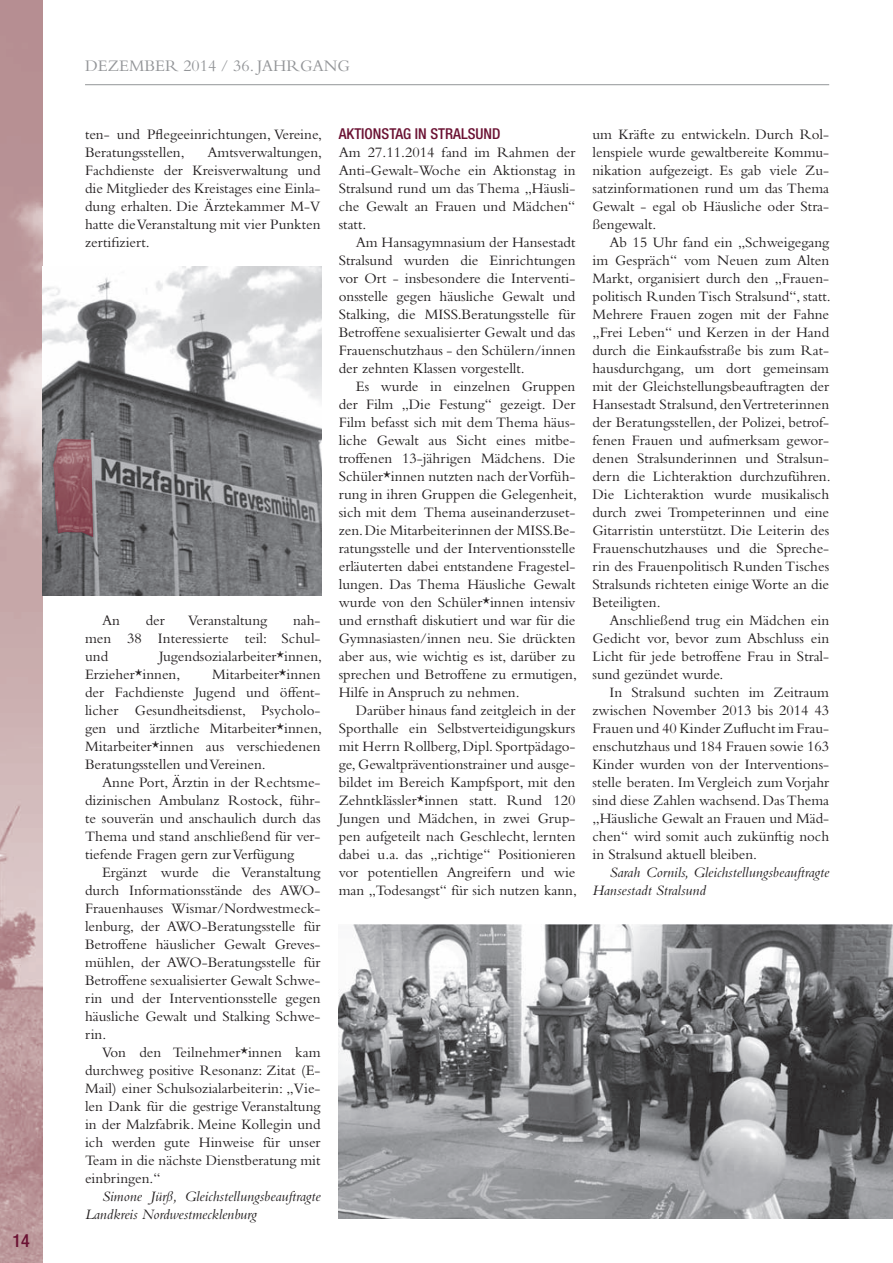
<style>
.page{position:relative;width:893px;height:1263px;background:#fff}
.page>*{position:absolute;margin:0;border:0;box-sizing:border-box;transform-origin:0 0}
.t1{font:500 condensed 18px "Helvetica Neue";color:#6b1233}
.t2{font:16.8px "Bembo";color:#939598}
.t3{font:15px/18px "Bembo";color:#231f20;text-align:justify}
.t4{font:italic 15px/18px "Bembo";color:#231f20}
.t5{font:500 condensed 15px "Helvetica Neue";color:#6b1233}
</style>
<div class="page">
<img style="left:0;top:0;width:43px;height:1218px">
<img style="left:0;top:1218px;width:43px;height:45px">
<hr style="left:85px;top:84px;width:744px;height:1px;background:#939598">
<img style="left:43px;top:266px;width:279px;height:329px">
<img style="left:53px;top:439px;width:40px;height:98px">
<img style="left:339px;top:925px;width:554px;height:293px">
<p class="t1" style="left:13px;top:1234px;width:19px">14</p>
<p class="t2" style="left:85px;top:59px;width:266px">DEZEMBER 2014 / 36. JAHRGANG</p>
<p class="t3" style="left:85px;top:127px;width:238px">ten- und Pflegeeinrichtungen, Vereine,<br>Beratungsstellen,</p>
<p class="t3" style="left:85px;top:145px;width:238px;text-indent:122px">Amtsverwaltungen, Fachdienste der Kreisverwaltung und die Mitglieder des Kreistages eine Einla&shy;dung erhalten. Die Ärztekammer M-V hatte die Veranstaltung mit vier Punkten zertifiziert.</p>
<p class="t3" style="left:85px;top:613px;width:237px;text-indent:208px">nah&shy;men 38 Interessierte teil: Schul&shy;und</p>
<p class="t3" style="left:102px;top:613px;width:19px">An</p>
<p class="t3" style="left:146px;top:613px;width:21px">der</p>
<p class="t3" style="left:188px;top:613px;width:81px">Veranstaltung</p>
<p class="t3" style="left:85px;top:649px;width:238px;text-indent:74px">Jugendsozialarbeiter*innen,<br>Erzieher*innen,</p>
<p class="t3" style="left:85px;top:667px;width:238px;text-indent:127px">Mitarbeiter*innen der Fachdienste Jugend und öffent&shy;licher Gesundheitsdienst, Psycholo&shy;gen und ärztliche Mitarbeiter*innen, Mitarbeiter*innen aus verschiedenen Beratungsstellen und Vereinen.</p>
<p class="t3" style="left:85px;top:775px;width:237px;text-indent:17px">Anne Port, Ärztin in der Rechtsme&shy;dizinischen Ambulanz Rostock, führ&shy;te souverän und anschaulich durch das Thema und stand anschließend für ver&shy;tiefende Fragen gern zur Verfügung</p>
<p class="t3" style="left:85px;top:865px;width:237px;text-indent:17px">Ergänzt wurde die Veranstaltung durch Informationsstände des AWO-Frauenhauses Wismar/Nordwestmeck&shy;lenburg, der AWO-Beratungsstelle für Betroffene häuslicher Gewalt Greves&shy;mühlen, der AWO-Beratungsstelle für Betroffene sexualisierter Gewalt Schwe&shy;rin und der Interventionsstelle gegen häusliche Gewalt und Stalking Schwe&shy;rin.</p>
<p class="t3" style="left:85px;top:1045px;width:237px;text-indent:17px">Von den Teilnehmer*innen kam durchweg positive Resonanz: Zitat (E-Mail) einer Schulsozialarbeiterin: „Vie&shy;len Dank für die gestrige Veranstaltung in der Malzfabrik. Meine Kollegin und ich werden gute Hinweise für unser Team in die nächste Dienstberatung mit einbringen.“</p>
<p class="t4" style="left:85px;top:1189px;width:237px;text-indent:17px">Simone Jürß, Gleichstellungsbeauftragte<br>Landkreis Nordwestmecklenburg</p>
<p class="t5" style="left:339px;top:129px;width:163px">AKTIONSTAG IN STRALSUND</p>
<p class="t3" style="left:339px;top:145px;width:238px">Am 27.11.2014 fand im Rahmen der Anti-Gewalt-Woche ein Aktionstag in Stralsund rund um das Thema „Häusli&shy;che Gewalt an Frauen und Mädchen“ statt.</p>
<p class="t3" style="left:339px;top:235px;width:238px;text-indent:17px">Am Hansagymnasium der Hansestadt Stralsund wurden die Einrichtungen vor Ort - insbesondere die Interventi&shy;onsstelle gegen häusliche Gewalt und Stalking, die MISS.Beratungsstelle für Betroffene sexualisierter Gewalt und das Frauenschutzhaus - den Schülern/innen der zehnten Klassen vorgestellt.</p>
<p class="t3" style="left:339px;top:379px;width:240px;text-indent:17px">Es wurde in einzelnen Gruppen der Film „Die Festung“ gezeigt. Der Film befasst sich mit dem Thema häus&shy;liche Gewalt aus Sicht eines mitbe&shy;troffenen 13-jährigen Mädchens. Die Schüler*innen nutzten nach der Vorfüh&shy;rung in ihren Gruppen die Gelegenheit, sich mit dem Thema auseinanderzuset&shy;zen. Die Mitarbeiterinnen der MISS.Be&shy;ratungsstelle und der Interventionsstelle erläuterten dabei entstandene Fragestel&shy;lungen. Das Thema Häusliche Gewalt wurde von den Schüler*innen intensiv und ernsthaft diskutiert und war für die Gymnasiasten/innen neu. Sie drückten aber aus, wie wichtig es ist, darüber zu sprechen und Betroffene zu ermutigen, Hilfe in Anspruch zu nehmen.</p>
<p class="t3" style="left:339px;top:703px;width:240px;text-indent:17px">Darüber hinaus fand zeitgleich in der Sporthalle ein Selbstverteidigungskurs mit Herrn Rollberg, Dipl. Sportpädago&shy;ge, Gewaltpräventionstrainer und ausge&shy;bildet im Bereich Kampfsport, mit den Zehntklässler*innen statt. Rund 120<br>Jungen und Mädchen, in zwei Grup&shy;pen aufgeteilt nach Geschlecht, lernten dabei u.a. das „richtige“ Positionieren vor potentiellen Angreifern und wie man „Todesangst“ für sich nutzen kann,</p>
<p class="t3" style="left:592px;top:127px;width:238px">um Kräfte zu entwickeln. Durch Rol&shy;lenspiele wurde gewaltbereite Kommu&shy;nikation aufgezeigt. Es gab viele Zu&shy;satzinformationen rund um das Thema Gewalt - egal ob Häusliche oder Stra&shy;ßengewalt.</p>
<p class="t3" style="left:592px;top:235px;width:240px;text-indent:17px">Ab 15 Uhr fand ein „Schweigegang im Gespräch“ vom Neuen zum Alten Markt, organisiert durch den „Frauen&shy;politisch Runden Tisch Stralsund“, statt.<br>Mehrere Frauen zogen mit der Fahne „Frei Leben“ und Kerzen in der Hand durch die Einkaufsstraße bis zum Rat&shy;hausdurchgang, um dort gemeinsam mit der Gleichstellungsbeauftragten der Hansestadt Stralsund, den Vertreterinnen der Beratungsstellen, der Polizei, betrof&shy;fenen Frauen und aufmerksam gewor&shy;denen Stralsunderinnen und Stralsun&shy;dern die Lichteraktion durchzuführen.<br>Die Lichteraktion wurde musikalisch durch zwei Trompeterinnen und eine Gitarristin unterstützt. Die Leiterin des Frauenschutzhauses und die Spreche&shy;rin des Frauenpolitisch Runden Tisches Stralsunds richteten einige Worte an die Beteiligten.</p>
<p class="t3" style="left:592px;top:613px;width:238px;text-indent:17px">Anschließend trug ein Mädchen ein Gedicht vor, bevor zum Abschluss ein Licht für jede betroffene Frau in Stral&shy;sund gezündet wurde.</p>
<p class="t3" style="left:592px;top:685px;width:238px;text-indent:17px">In Stralsund suchten im Zeitraum zwischen November 2013 bis 2014 43<br>Frauen und 40 Kinder Zuflucht im Frau&shy;enschutzhaus und 184 Frauen sowie 163<br>Kinder wurden von der Interventions&shy;stelle beraten. Im Vergleich zum Vorjahr sind diese Zahlen wachsend. Das Thema „Häusliche Gewalt an Frauen und Mäd&shy;chen“ wird somit auch zukünftig noch in Stralsund aktuell bleiben.</p>
<p class="t4" style="left:592px;top:865px;width:238px;text-indent:17px">Sarah Cornils, Gleichstellungsbeauftragte<br>Hansestadt Stralsund</p>
</div>
